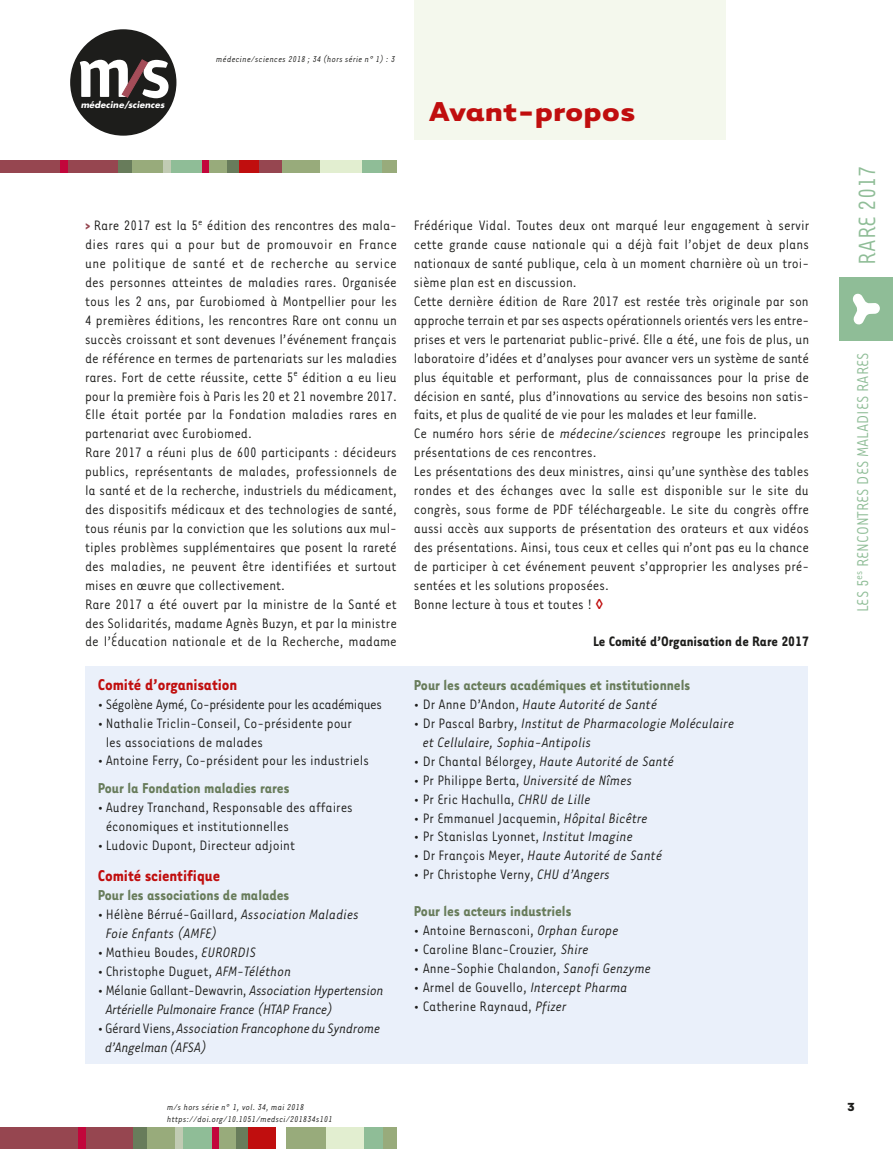
<style>
.page{position:relative;width:893px;height:1149px;background:#fff}
.page>*{position:absolute;margin:0;border:0;box-sizing:border-box;transform-origin:0 0}
.t1{font:700 31.5px "Tarzana Wide";color:#c00e0e}
.t2{font:27px "Tarzana Narrow";color:#8fbd97}
.t3{font:700 18px "Tarzana Narrow";color:#c00e0e}
.t4{font:18px "Tarzana Narrow";color:#8fbd97}
.t5{font:700 16.5px "Tarzana Narrow";color:#687c5b}
.t6{font:15.75px/18.9px "Tarzana Narrow";color:#1d1d1b}
.t7{font:italic 15.75px/18.9px "Tarzana Narrow";color:#1d1d1b}
.t8{font:italic 15.75px/18.9px "Tarzana Narrow";letter-spacing:-.02em;color:#1d1d1b}
.t9{font:15.75px "Tarzana Narrow";letter-spacing:-.025em;color:#1d1d1b}
.t10{font:700 15.75px "Tarzana Narrow";color:#1d1d1b}
.t11{font:700 13.5px "Tarzana Wide";color:#1d1d1b}
.t12{font:italic 9.75px/11.7px "Tarzana Narrow";letter-spacing:.025em;color:#1d1d1b}
.t13{font:italic 700 8.55px "Futura";letter-spacing:.01em;color:#fff}
.s1{font-weight:700;color:#964650}
.s2{font-style:italic}
.s3{font-style:normal}
</style>
<div class="page">
<div style="left:70px;top:29px;width:106px;height:107px;background:#1d1d1b;border-radius:50%"></div>
<svg style="left:80px;top:60px;width:89px;height:38px"></svg>
<div style="left:0;top:1127px;width:134px;height:21px;background:#964650"></div>
<div style="left:235px;top:1127px;width:13px;height:21px;background:#687c5b"></div>
<div style="left:78px;top:1127px;width:7px;height:21px;background:#c2063b"></div>
<div style="left:133px;top:1127px;width:22px;height:21px;background:#687c5b"></div>
<div style="left:147px;top:1127px;width:29px;height:21px;background:#98ab7b"></div>
<div style="left:175px;top:1127px;width:8px;height:21px;background:#c1cbb3"></div>
<div style="left:183px;top:1127px;width:30px;height:21px;background:#8fbd97"></div>
<div style="left:217px;top:1127px;width:19px;height:21px;background:#98ab7b"></div>
<div style="left:213px;top:1127px;width:6px;height:21px;background:#c2063b"></div>
<div style="left:248px;top:1127px;width:27px;height:21px;background:#c00e0e"></div>
<div style="left:287px;top:1127px;width:39px;height:21px;background:#98ab7b"></div>
<div style="left:326px;top:1127px;width:38px;height:21px;background:#e2eed0"></div>
<div style="left:364px;top:1127px;width:20px;height:21px;background:#8fbd97"></div>
<div style="left:383px;top:1127px;width:14px;height:21px;background:#98ab7b"></div>
<div style="left:840px;top:276px;width:53px;height:64px;background:#8fbd97"></div>
<svg style="left:853px;top:294px;width:27px;height:30px"></svg>
<div style="left:414px;top:0;width:312px;height:139px;background:#f4f8ed"></div>
<div style="left:0;top:160px;width:119px;height:12px;background:#964650"></div>
<div style="left:119px;top:160px;width:17px;height:12px;background:#687c5b"></div>
<div style="left:225px;top:160px;width:15px;height:12px;background:#687c5b"></div>
<div style="left:133px;top:160px;width:31px;height:12px;background:#98ab7b"></div>
<div style="left:168px;top:160px;width:34px;height:12px;background:#8fbd97"></div>
<div style="left:362px;top:160px;width:21px;height:12px;background:#8fbd97"></div>
<div style="left:207px;top:160px;width:19px;height:12px;background:#98ab7b"></div>
<div style="left:382px;top:160px;width:14px;height:12px;background:#98ab7b"></div>
<div style="left:280px;top:160px;width:41px;height:12px;background:#98ab7b"></div>
<div style="left:321px;top:160px;width:41px;height:12px;background:#e2eed0"></div>
<div style="left:163px;top:160px;width:8px;height:12px;background:#c1cbb3"></div>
<div style="left:60px;top:160px;width:8px;height:12px;background:#c2063b"></div>
<div style="left:202px;top:160px;width:7px;height:12px;background:#c2063b"></div>
<div style="left:240px;top:160px;width:28px;height:12px;background:#c00e0e"></div>
<div style="left:259px;top:160px;width:22px;height:12px;background:#964650"></div>
<div style="left:85px;top:666px;width:723px;height:397px;background:#eaf0fa"></div>
<p class="t13" style="left:81px;top:99px;width:85px">médecine/sciences</p>
<p class="t12" style="left:216px;top:53px;width:180px">médecine/sciences 2018 ; 34 (hors série n° 1) : 3</p>
<h1 class="t1" style="left:429px;top:91px;width:208px">Avant-propos</h1>
<p class="t6" style="left:85px;top:215px;width:314px"><span class="s1">&gt;</span> Rare 2017 est la 5<sup>e</sup> édition des rencontres des mala&shy;dies rares qui a pour but de promouvoir en France une politique de santé et de recherche au service des personnes atteintes de maladies rares. Organisée tous les 2 ans, par Eurobiomed à Montpellier pour les 4 premières éditions, les rencontres Rare ont connu un succès croissant et sont devenues l’événement français de référence en termes de partenariats sur les maladies rares. Fort de cette réussite, cette 5<sup>e</sup> édition a eu lieu pour la première fois à Paris les 20 et 21 novembre 2017.<br>Elle était portée par la Fondation maladies rares en partenariat avec Eurobiomed.<br>Rare 2017 a réuni plus de 600 participants : décideurs publics, représentants de malades, professionnels de la santé et de la recherche, industriels du médicament, des dispositifs médicaux et des technologies de santé, tous réunis par la conviction que les solutions aux mul&shy;tiples problèmes supplémentaires que posent la rareté des maladies, ne peuvent être identifiées et surtout mises en œuvre que collectivement.<br>Rare 2017 a été ouvert par la ministre de la Santé et des Solidarités, madame Agnès Buzyn, et par la ministre de l’Éducation nationale et de la Recherche, madame</p>
<p class="t6" style="left:414px;top:215px;width:397px">Frédérique Vidal. Toutes deux ont marqué leur engagement à servir cette grande cause nationale qui a déjà fait l’objet de deux plans nationaux de santé publique, cela à un moment charnière où un troi&shy;sième plan est en discussion.<br>Cette dernière édition de Rare 2017 est restée très originale par son approche terrain et par ses aspects opérationnels orientés vers les entre&shy;prises et vers le partenariat public-privé. Elle a été, une fois de plus, un laboratoire d’idées et d’analyses pour avancer vers un système de santé plus équitable et performant, plus de connaissances pour la prise de décision en santé, plus d’innovations au service des besoins non satis&shy;faits, et plus de qualité de vie pour les malades et leur famille.<br>Ce numéro hors série de <span class="s2">médecine/sciences</span> regroupe les principales présentations de ces rencontres.<br>Les présentations des deux ministres, ainsi qu’une synthèse des tables rondes et des échanges avec la salle est disponible sur le site du congrès, sous forme de PDF téléchargeable. Le site du congrès offre aussi accès aux supports de présentation des orateurs et aux vidéos des présentations. Ainsi, tous ceux et celles qui n’ont pas eu la chance de participer à cet événement peuvent s’approprier les analyses pré&shy;sentées et les solutions proposées.<br>Bonne lecture à tous et toutes !</p>
<p class="t10" style="left:593px;top:631px;width:218px">Le Comité d’Organisation de Rare 2017</p>
<p class="t3" style="left:98px;top:673px;width:141px">Comité d’organisation</p>
<p class="t9" style="left:98px;top:694px;width:286px">• Ségolène Aymé, Co-présidente pour les académiques</p>
<p class="t6" style="left:106px;top:712px;width:248px;text-indent:-8px">• Nathalie Triclin-Conseil, Co-présidente pour les associations de malades</p>
<p class="t6" style="left:98px;top:750px;width:273px">• Antoine Ferry, Co-président pour les industriels</p>
<p class="t5" style="left:98px;top:777px;width:193px">Pour la Fondation maladies rares</p>
<p class="t6" style="left:106px;top:796px;width:249px;text-indent:-8px">• Audrey Tranchand, Responsable des affaires économiques et institutionnelles</p>
<p class="t6" style="left:98px;top:834px;width:199px">• Ludovic Dupont, Directeur adjoint</p>
<p class="t3" style="left:98px;top:864px;width:124px">Comité scientifique</p>
<p class="t5" style="left:98px;top:884px;width:193px">Pour les associations de malades</p>
<p class="t7" style="left:106px;top:904px;width:255px;text-indent:-8px"><span class="s3">• Hélène Bérrué-Gaillard,</span> Association Maladies<br>Foie Enfants (AMFE)</p>
<p class="t6" style="left:98px;top:941px;width:160px">• Mathieu Boudes, <span class="s2">EURORDIS</span></p>
<p class="t6" style="left:98px;top:960px;width:195px">• Christophe Duguet, <span class="s2">AFM-Téléthon</span></p>
<p class="t8" style="left:106px;top:979px;width:280px;text-indent:-8px"><span class="s3">• Mélanie Gallant-Dewavrin,</span> Association Hypertension<br>Artérielle Pulmonaire France (HTAP France)</p>
<p class="t7" style="left:105px;top:1017px;width:277px;text-indent:-7px"><span class="s3">• Gérard Viens,</span> Association Francophone du Syndrome d’Angelman (AFSA)</p>
<p class="t12" style="left:167px;top:1100px;width:167px">m/s hors série n° 1, vol. 34, mai 2018 https://doi.org/10.1051/medsci/201834s101</p>
<p class="t5" style="left:414px;top:674px;width:278px">Pour les acteurs académiques et institutionnels</p>
<p class="t7" style="left:414px;top:694px;width:245px"><span class="s3">• Dr Anne D’Andon,</span> Haute Autorité de Santé</p>
<p class="t7" style="left:423px;top:712px;width:313px;text-indent:-9px"><span class="s3">• Dr Pascal Barbry,</span> Institut de Pharmacologie Moléculaire et Cellulaire, Sophia-Antipolis</p>
<p class="t7" style="left:414px;top:750px;width:262px"><span class="s3">• Dr Chantal Bélorgey,</span> Haute Autorité de Santé</p>
<p class="t6" style="left:414px;top:769px;width:220px">• Pr Philippe Berta, <span class="s2">Université de Nîmes</span></p>
<p class="t6" style="left:414px;top:788px;width:179px">• Pr Eric Hachulla, <span class="s2">CHRU de Lille</span></p>
<p class="t6" style="left:414px;top:807px;width:235px">• Pr Emmanuel Jacquemin, <span class="s2">Hôpital Bicêtre</span></p>
<p class="t6" style="left:414px;top:826px;width:221px">• Pr Stanislas Lyonnet, <span class="s2">Institut Imagine</span></p>
<p class="t7" style="left:414px;top:845px;width:250px"><span class="s3">• Dr François Meyer,</span> Haute Autorité de Santé</p>
<p class="t6" style="left:414px;top:864px;width:198px">• Pr Christophe Verny, <span class="s2">CHU d’Angers</span></p>
<p class="t5" style="left:414px;top:900px;width:159px">Pour les acteurs industriels</p>
<p class="t6" style="left:414px;top:919px;width:206px">• Antoine Bernasconi, <span class="s2">Orphan Europe</span></p>
<p class="t6" style="left:414px;top:938px;width:176px">• Caroline Blanc-Crouzier<span class="s2">, Shire</span></p>
<p class="t6" style="left:414px;top:957px;width:239px">• Anne-Sophie Chalandon, <span class="s2">Sanofi Genzyme</span></p>
<p class="t6" style="left:414px;top:976px;width:215px">• Armel de Gouvello, <span class="s2">Intercept Pharma</span></p>
<p class="t6" style="left:414px;top:995px;width:154px">• Catherine Raynaud, <span class="s2">Pfizer</span></p>
<h2 class="t2" style="left:851px;top:264px;width:101px;rotate:-90deg">RARE 2017</h2>
<p class="t4" style="left:852px;top:612px;width:261px;rotate:-90deg">LES 5<sup>es</sup> RENCONTRES DES MALADIES RARES</p>
<p class="t11" style="left:847px;top:1097px;width:10px">3</p>
</div>
